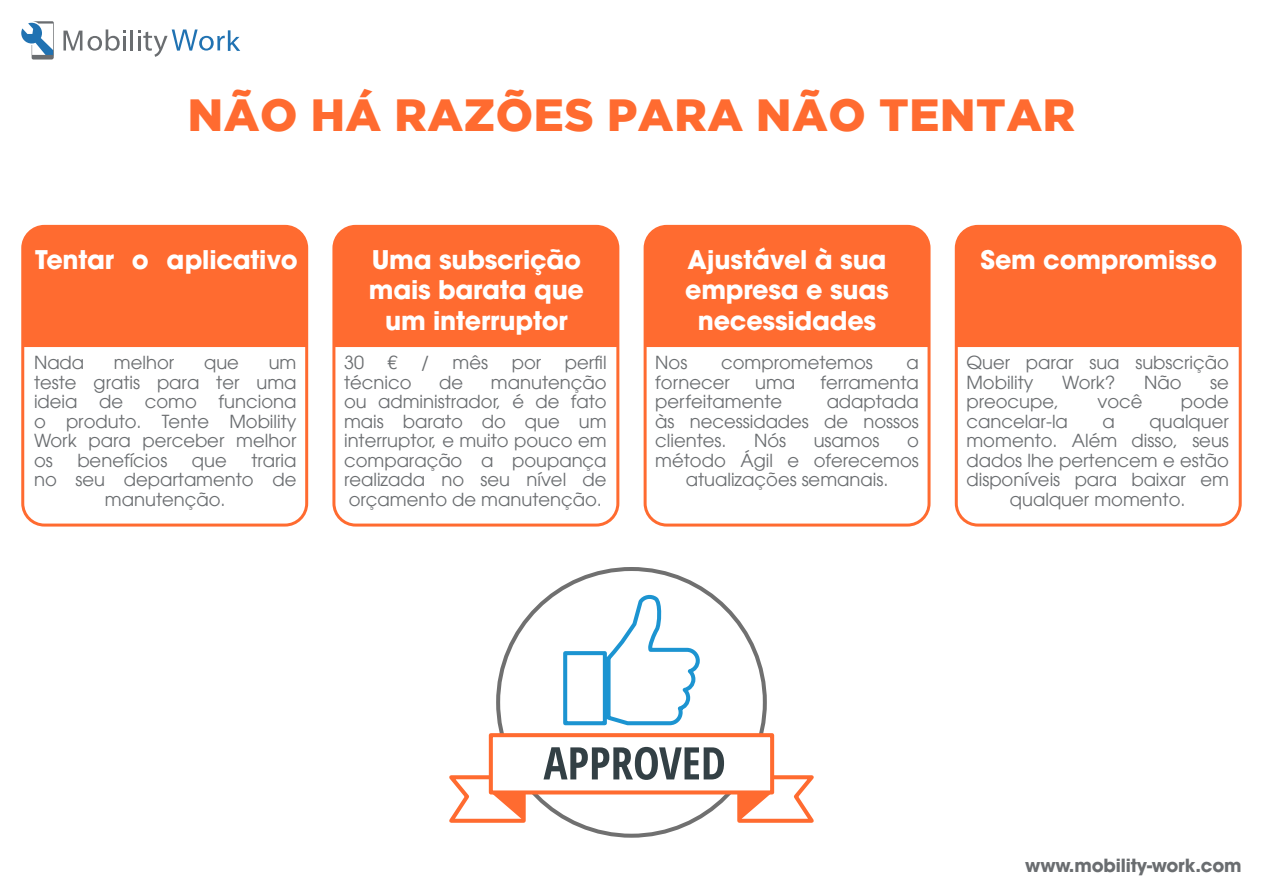
<style>
.page{position:relative;width:1263px;height:893px;background:#fff}
.page>*{position:absolute;margin:0;border:0;box-sizing:border-box;transform-origin:0 0}
.t1{font:900 45px "Gotham";letter-spacing:.015em;color:#ff6b30}
.t2{font:700 25.5px/30.6px "Avant Garde LT";letter-spacing:-.01em;color:#fff;text-align:center}
.t3{font:18px/19.5px "Avant Garde LT";color:#6a6d70;text-align:justify}
.t4{font:700 18px "Avant Garde LT";letter-spacing:-.01em;color:#6a6d70}
</style>
<div class="page">
<svg style="left:21px;top:21px;width:33px;height:39px"></svg>
<svg style="left:88px;top:29px;width:38px;height:22px"></svg>
<hr style="left:130px;top:30px;width:3px;height:20px;background:#6a6d70">
<svg style="left:63px;top:31px;width:19px;height:20px"></svg>
<svg style="left:138px;top:30px;width:102px;height:27px"></svg>
<div style="left:25px;top:226px;width:282px;height:121px;background:#ff6b30"></div>
<div style="left:21px;top:225px;width:287px;height:302px;border:3px solid #ff6b30;border-radius:22px"></div>
<div style="left:336px;top:226px;width:282px;height:121px;background:#ff6b30"></div>
<div style="left:332px;top:225px;width:287px;height:302px;border:3px solid #ff6b30;border-radius:22px"></div>
<div style="left:645px;top:226px;width:284px;height:121px;background:#ff6b30"></div>
<div style="left:644px;top:225px;width:286px;height:302px;border:3px solid #ff6b30;border-radius:22px"></div>
<div style="left:956px;top:226px;width:282px;height:121px;background:#ff6b30"></div>
<div style="left:955px;top:225px;width:287px;height:302px;border:3px solid #ff6b30;border-radius:22px"></div>
<svg style="left:561px;top:590px;width:141px;height:136px"></svg>
<svg style="left:735px;top:735px;width:79px;height:88px"></svg>
<svg style="left:449px;top:735px;width:79px;height:88px"></svg>
<div style="left:489px;top:733px;width:285px;height:61px;background:#fff;border:4px solid #ff6b30"></div>
<svg style="left:543px;top:747px;width:181px;height:33px"></svg>
<h1 class="t1" style="left:188px;top:89px;width:889px">NÃO HÁ RAZÕES PARA NÃO TENTAR</h1>
<h2 class="t2" style="left:35px;top:244px;width:264px">Tentar o aplicativo</h2>
<h2 class="t2" style="left:369px;top:244px;width:217px">Uma subscrição mais barata que um interruptor</h2>
<p class="t3" style="left:34px;top:353px;width:52px">Nada</p>
<p class="t3" style="left:114px;top:353px;width:62px">melhor</p>
<p class="t3" style="left:204px;top:353px;width:36px">que</p>
<p class="t3" style="left:34px;top:353px;width:264px;text-indent:235px">um teste gratis para ter uma ideia de como funciona o produto. Tente Mobility Work para perceber melhor os</p>
<p class="t3" style="left:77px;top:451px;width:91px">benefícios</p>
<p class="t3" style="left:192px;top:451px;width:36px">que</p>
<p class="t3" style="left:251px;top:451px;width:47px">traria</p>
<p class="t3" style="left:34px;top:470px;width:264px">no seu departamento de</p>
<p class="t3" style="left:105px;top:490px;width:122px">manutenção.</p>
<p class="t3" style="left:344px;top:353px;width:21px">30</p>
<p class="t3" style="left:388px;top:353px;width:11px">€</p>
<p class="t3" style="left:421px;top:353px;width:9px">/</p>
<p class="t3" style="left:453px;top:353px;width:37px">mês</p>
<p class="t3" style="left:512px;top:353px;width:31px">por</p>
<p class="t3" style="left:565px;top:353px;width:43px">perfil</p>
<p class="t3" style="left:344px;top:373px;width:69px">técnico</p>
<p class="t3" style="left:439px;top:373px;width:26px">de</p>
<p class="t3" style="left:344px;top:373px;width:264px;text-indent:147px">manutenção ou administrador, é de fato mais barato do que um interruptor, e muito pouco em comparação a poupança realizada no seu nível de orçamento de manutenção.</p>
<h2 class="t2" style="left:685px;top:244px;width:205px">Ajustável à sua empresa e suas necessidades</h2>
<p class="t3" style="left:655px;top:353px;width:34px">Nos</p>
<p class="t3" style="left:721px;top:353px;width:153px">comprometemos</p>
<p class="t3" style="left:907px;top:353px;width:14px">a</p>
<p class="t3" style="left:655px;top:373px;width:76px">fornecer</p>
<p class="t3" style="left:755px;top:373px;width:42px">uma</p>
<p class="t3" style="left:820px;top:373px;width:100px">ferramenta</p>
<p class="t3" style="left:655px;top:392px;width:128px">perfeitamente</p>
<p class="t3" style="left:655px;top:392px;width:265px;text-indent:171px">adaptada às necessidades de nossos clientes.</p>
<p class="t3" style="left:754px;top:431px;width:34px">Nós</p>
<p class="t3" style="left:814px;top:431px;width:67px">usamos</p>
<p class="t3" style="left:907px;top:431px;width:13px">o</p>
<p class="t3" style="left:655px;top:451px;width:265px">método Ágil e oferecemos</p>
<p class="t3" style="left:686px;top:470px;width:204px">atualizações semanais.</p>
<h2 class="t2" style="left:981px;top:244px;width:238px">Sem compromisso</h2>
<p class="t3" style="left:966px;top:353px;width:264px">Quer parar sua subscrição<br>Mobility</p>
<p class="t3" style="left:1062px;top:373px;width:55px">Work?</p>
<p class="t3" style="left:1144px;top:373px;width:39px">Não</p>
<p class="t3" style="left:1210px;top:373px;width:20px">se</p>
<p class="t3" style="left:966px;top:392px;width:94px">preocupe,</p>
<p class="t3" style="left:1097px;top:392px;width:47px">você</p>
<p class="t3" style="left:1181px;top:392px;width:50px">pode</p>
<p class="t3" style="left:966px;top:412px;width:103px">cancelar-la</p>
<p class="t3" style="left:1102px;top:412px;width:14px">a</p>
<p class="t3" style="left:1149px;top:412px;width:81px">qualquer</p>
<p class="t3" style="left:966px;top:431px;width:264px">momento. Além disso, seus</p>
<p class="t3" style="left:966px;top:451px;width:264px">dados lhe pertencem e estão</p>
<p class="t3" style="left:966px;top:470px;width:264px">disponíveis para baixar em</p>
<p class="t3" style="left:1010px;top:490px;width:177px">qualquer momento.</p>
<p class="t4" style="left:1025px;top:853px;width:218px">www.mobility-work.com</p>
</div>
